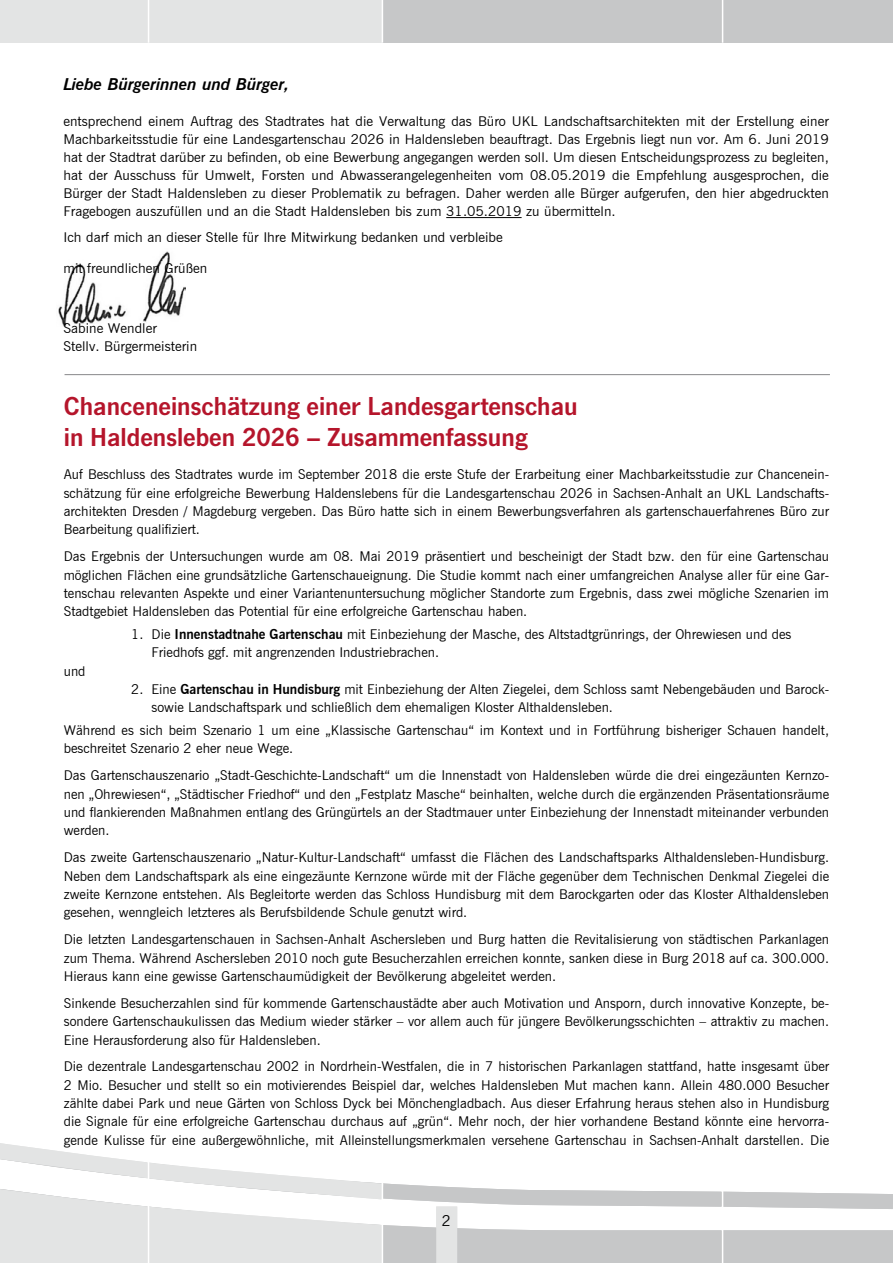
<style>
.page{position:relative;width:893px;height:1263px;background:#fff}
.page>*{position:absolute;margin:0;border:0;box-sizing:border-box;transform-origin:0 0}
.t1{font:600 27px/31.5px "News Gothic T";color:#b5152b}
.t2{font:italic 700 16.5px "News Gothic BT";color:#000}
.t3{font:15px "News Gothic BT";color:#000}
.t4{font:13.5px/18.3px "News Gothic BT";color:#000;text-align:justify}
.s1{font-weight:700}
</style>
<div class="page">
<svg style="left:398px;top:1187px;width:495px;height:76px"></svg>
<svg style="left:0;top:1143px;width:398px;height:120px"></svg>
<div style="left:0;top:0;width:383px;height:43px;background:#e3e4e4"></div>
<div style="left:383px;top:0;width:510px;height:43px;background:#c6c7c8"></div>
<div style="left:436px;top:1206px;width:21px;height:57px;background:#e3e4e4"></div>
<hr style="left:382px;top:0;width:1px;height:43px;background:#fff">
<hr style="left:148px;top:0;width:1px;height:43px;background:#fff">
<hr style="left:722px;top:0;width:1px;height:43px;background:#fff">
<hr style="left:382px;top:1161px;width:1px;height:102px;background:#fff">
<hr style="left:148px;top:1161px;width:1px;height:102px;background:#fff">
<hr style="left:722px;top:1161px;width:1px;height:102px;background:#fff">
<hr style="left:65px;top:374px;width:765px;height:1px;background:#87888a">
<img style="left:58px;top:251px;width:128px;height:75px">
<hr style="left:446px;top:217px;width:76px;height:1px;background:#000">
<p class="t2" style="left:63px;top:74px;width:227px">Liebe Bürgerinnen und Bürger,</p>
<p class="t4" style="left:63px;top:112px;width:767px">entsprechend einem Auftrag des Stadtrates hat die Verwaltung das Büro UKL Landschaftsarchitekten mit der Erstellung einer Machbarkeitsstudie für eine Landesgartenschau 2026 in Haldensleben beauftragt. Das Ergebnis liegt nun vor. Am 6. Juni 2019 hat der Stadtrat darüber zu befinden, ob eine Bewerbung angegangen werden soll. Um diesen Entscheidungsprozess zu begleiten, hat der Ausschuss für Umwelt, Forsten und Abwasserangelegenheiten vom 08.05.2019 die Empfehlung ausgesprochen, die Bürger der Stadt Haldensleben zu dieser Problematik zu befragen. Daher werden alle Bürger aufgerufen, den hier abgedruckten Fragebogen auszufüllen und an die Stadt Haldensleben bis zum 31.05.2019 zu übermitteln.</p>
<p class="t4" style="left:63px;top:228px;width:441px">Ich darf mich an dieser Stelle für Ihre Mitwirkung bedanken und verbleibe</p>
<p class="t4" style="left:63px;top:259px;width:145px">mit freundlichen Grüßen</p>
<p class="t4" style="left:63px;top:319px;width:135px">Sabine Wendler<br>Stellv. Bürgermeisterin</p>
<h1 class="t1" style="left:64px;top:390px;width:515px">Chanceneinschätzung einer Landesgartenschau in Haldensleben 2026 – Zusammenfassung</h1>
<p class="t4" style="left:64px;top:465px;width:767px">Auf Beschluss des Stadtrates wurde im September 2018 die erste Stufe der Erarbeitung einer Machbarkeitsstudie zur Chancenein&shy;schätzung für eine erfolgreiche Bewerbung Haldenslebens für die Landesgartenschau 2026 in Sachsen-Anhalt an UKL Landschafts&shy;architekten Dresden / Magdeburg vergeben. Das Büro hatte sich in einem Bewerbungsverfahren als gartenschauerfahrenes Büro zur Bearbeitung qualifiziert.</p>
<p class="t4" style="left:64px;top:547px;width:767px">Das Ergebnis der Untersuchungen wurde am 08. Mai 2019 präsentiert und bescheinigt der Stadt bzw. den für eine Gartenschau möglichen Flächen eine grundsätzliche Gartenschaueignung. Die Studie kommt nach einer umfangreichen Analyse aller für eine Gar&shy;tenschau relevanten Aspekte und einer Variantenuntersuchung möglicher Standorte zum Ergebnis, dass zwei mögliche Szenarien im Stadtgebiet Haldensleben das Potential für eine erfolgreiche Gartenschau haben.</p>
<p class="t4" style="left:152px;top:625px;width:641px;text-indent:-20px">1. Die <span class="s1">Innenstadtnahe Gartenschau</span> mit Einbeziehung der Masche, des Altstadtgrünrings, der Ohrewiesen und des<br>Friedhofs ggf. mit angrenzenden Industriebrachen.</p>
<p class="t4" style="left:64px;top:662px;width:23px">und</p>
<p class="t4" style="left:152px;top:680px;width:679px;text-indent:-20px">2. Eine <span class="s1">Gartenschau in Hundisburg</span> mit Einbeziehung der Alten Ziegelei, dem Schloss samt Nebengebäuden und Barock&shy;sowie Landschaftspark und schließlich dem ehemaligen Kloster Althaldensleben.</p>
<p class="t4" style="left:64px;top:721px;width:767px">Während es sich beim Szenario 1 um eine „Klassische Gartenschau“ im Kontext und in Fortführung bisheriger Schauen handelt, beschreitet Szenario 2 eher neue Wege.</p>
<p class="t4" style="left:64px;top:766px;width:767px">Das Gartenschauszenario „Stadt-Geschichte-Landschaft“ um die Innenstadt von Haldensleben würde die drei eingezäunten Kernzo&shy;nen „Ohrewiesen“, „Städtischer Friedhof“ und den „Festplatz Masche“ beinhalten, welche durch die ergänzenden Präsentationsräume und flankierenden Maßnahmen entlang des Grüngürtels an der Stadtmauer unter Einbeziehung der Innenstadt miteinander verbunden werden.</p>
<p class="t4" style="left:64px;top:848px;width:767px">Das zweite Gartenschauszenario „Natur-Kultur-Landschaft“ umfasst die Flächen des Landschaftsparks Althaldensleben-Hundisburg.<br>Neben dem Landschaftspark als eine eingezäunte Kernzone würde mit der Fläche gegenüber dem Technischen Denkmal Ziegelei die zweite Kernzone entstehen. Als Begleitorte werden das Schloss Hundisburg mit dem Barockgarten oder das Kloster Althaldensleben gesehen, wenngleich letzteres als Berufsbildende Schule genutzt wird.</p>
<p class="t4" style="left:64px;top:930px;width:767px">Die letzten Landesgartenschauen in Sachsen-Anhalt Aschersleben und Burg hatten die Revitalisierung von städtischen Parkanlagen zum Thema. Während Aschersleben 2010 noch gute Besucherzahlen erreichen konnte, sanken diese in Burg 2018 auf ca. 300.000.<br>Hieraus kann eine gewisse Gartenschaumüdigkeit der Bevölkerung abgeleitet werden.</p>
<p class="t4" style="left:64px;top:994px;width:767px">Sinkende Besucherzahlen sind für kommende Gartenschaustädte aber auch Motivation und Ansporn, durch innovative Konzepte, be&shy;sondere Gartenschaukulissen das Medium wieder stärker – vor allem auch für jüngere Bevölkerungsschichten – attraktiv zu machen.<br>Eine Herausforderung also für Haldensleben.</p>
<p class="t4" style="left:64px;top:1057px;width:767px">Die dezentrale Landesgartenschau 2002 in Nordrhein-Westfalen, die in 7 historischen Parkanlagen stattfand, hatte insgesamt über 2 Mio. Besucher und stellt so ein motivierendes Beispiel dar, welches Haldensleben Mut machen kann. Allein 480.000 Besucher zählte dabei Park und neue Gärten von Schloss Dyck bei Mönchengladbach. Aus dieser Erfahrung heraus stehen also in Hundisburg die Signale für eine erfolgreiche Gartenschau durchaus auf „grün“. Mehr noch, der hier vorhandene Bestand könnte eine hervorra&shy;gende Kulisse für eine außergewöhnliche, mit Alleinstellungsmerkmalen versehene Gartenschau in Sachsen-Anhalt darstellen. Die</p>
<p class="t3" style="left:442px;top:1212px;width:11px">2</p>
</div>
